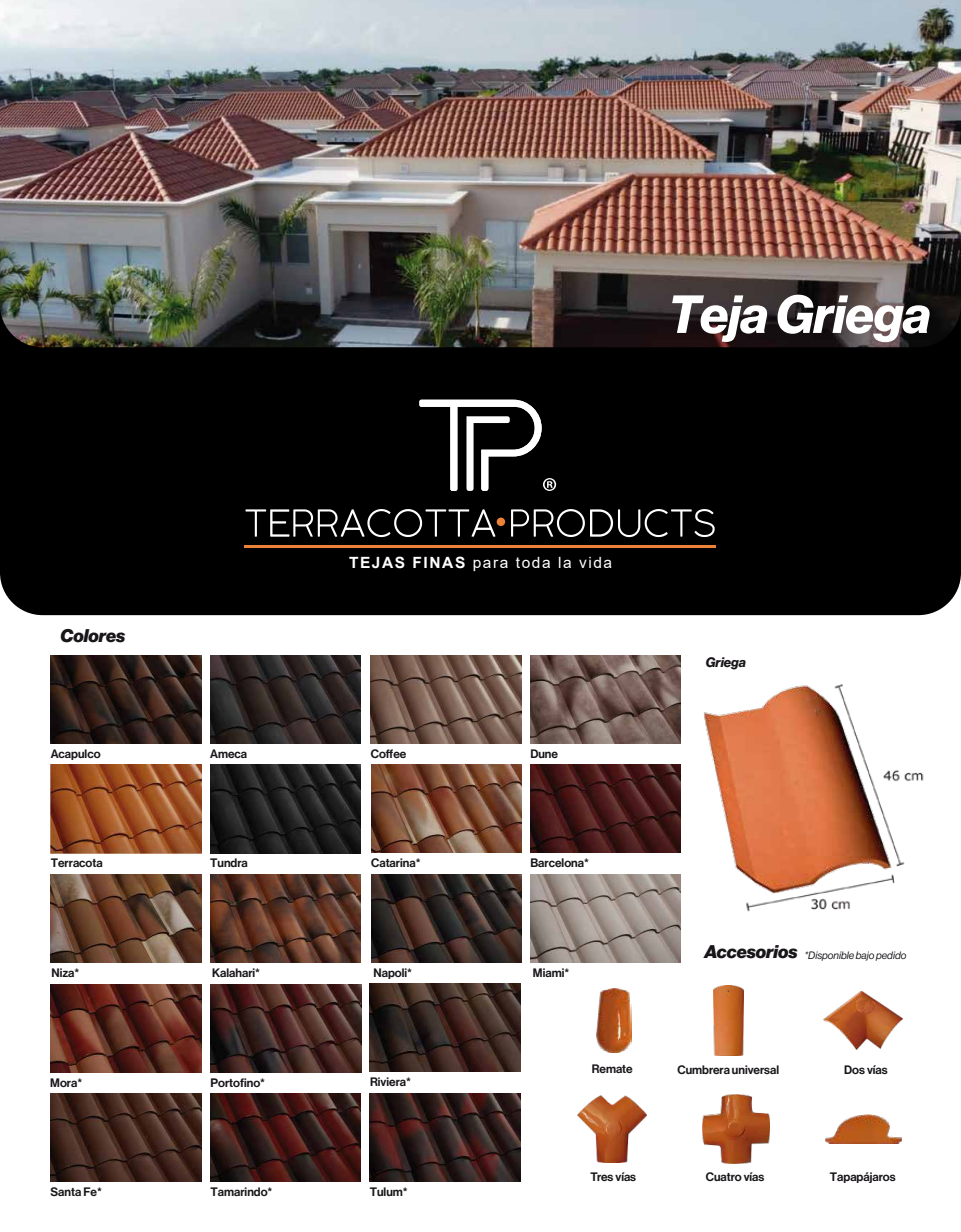
<style>
.page{position:relative;width:961px;height:1232px;background:#fff}
.page>*{position:absolute;margin:0;border:0;box-sizing:border-box;transform-origin:0 0}
.t1{font:italic 700 52.5px "Neue Haas Display";letter-spacing:-.005em;color:#fff}
.t2{font:italic 900 18px "Neue Haas Display";color:#19161a}
.t3{font:15.45px "Arial";letter-spacing:.1em;color:#fff}
.t4{font:italic 700 13.5px "Neue Haas Display";color:#19161a}
.t5{font:12px "Neue Haas Display Mediu";color:#19161a}
.t6{font:italic 10.5px "Neue Haas Display";color:#19161a}
.s1{font-weight:700}
.s2{font-weight:900;font-size:18px}
</style>
<div class="page">
<div style="left:0;top:347px;width:960px;height:268px;background:#000"></div>
<svg style="left:245px;top:509px;width:250px;height:28px;background:#333"></svg>
<svg style="left:511px;top:509px;width:203px;height:28px;background:#343434"></svg>
<hr style="left:245px;top:545px;width:471px;height:3px;background:#ec8138">
<div style="left:496px;top:518px;width:9px;height:8px;background:#ec8138;border-radius:50%"></div>
<svg style="left:419px;top:400px;width:137px;height:91px"></svg>
<img style="left:0;top:0;width:960px;height:347px">
<img style="left:51px;top:655px;width:150px;height:88px">
<img style="left:210px;top:655px;width:151px;height:88px">
<img style="left:530px;top:655px;width:151px;height:88px">
<img style="left:371px;top:655px;width:150px;height:88px">
<img style="left:530px;top:765px;width:147px;height:88px">
<img style="left:371px;top:765px;width:150px;height:88px">
<img style="left:210px;top:765px;width:151px;height:88px">
<img style="left:51px;top:765px;width:150px;height:88px">
<img style="left:210px;top:874px;width:151px;height:89px">
<img style="left:51px;top:874px;width:150px;height:89px">
<img style="left:371px;top:874px;width:150px;height:88px">
<img style="left:530px;top:874px;width:150px;height:88px">
<img style="left:51px;top:984px;width:150px;height:88px">
<img style="left:210px;top:984px;width:151px;height:88px">
<img style="left:370px;top:984px;width:150px;height:88px">
<img style="left:51px;top:1094px;width:150px;height:88px">
<img style="left:210px;top:1094px;width:151px;height:88px">
<img style="left:370px;top:1093px;width:150px;height:89px">
<img style="left:596px;top:988px;width:35px;height:65px">
<img style="left:578px;top:1095px;width:68px;height:68px">
<img style="left:702px;top:1094px;width:67px;height:69px">
<img style="left:824px;top:992px;width:78px;height:58px">
<img style="left:713px;top:986px;width:30px;height:69px">
<img style="left:825px;top:1114px;width:76px;height:29px">
<img style="left:677px;top:667px;width:247px;height:255px">
<h1 class="t1" style="left:668px;top:284px;width:264px">Teja Griega</h1>
<h2 class="t2" style="left:60px;top:625px;width:66px">Colores</h2>
<p class="t3" style="left:349px;top:552px;width:265px"><span class="s1">TEJAS FINAS</span> para toda la vida</p>
<p class="t5" style="left:51px;top:746px;width:51px">Acapulco</p>
<p class="t5" style="left:210px;top:746px;width:39px">Ameca</p>
<p class="t5" style="left:371px;top:746px;width:37px">Coffee</p>
<p class="t5" style="left:530px;top:747px;width:29px">Dune</p>
<p class="t5" style="left:51px;top:856px;width:54px">Terracota</p>
<p class="t5" style="left:210px;top:856px;width:39px">Tundra</p>
<p class="t5" style="left:371px;top:856px;width:51px">Catarina*</p>
<p class="t5" style="left:530px;top:856px;width:60px">Barcelona*</p>
<p class="t5" style="left:51px;top:966px;width:29px">Niza*</p>
<p class="t5" style="left:212px;top:966px;width:49px">Kalahari*</p>
<p class="t5" style="left:373px;top:965px;width:40px">Napoli*</p>
<p class="t5" style="left:533px;top:965px;width:38px">Miami*</p>
<p class="t5" style="left:50px;top:1075px;width:33px">Mora*</p>
<p class="t5" style="left:210px;top:1075px;width:56px">Portofino*</p>
<p class="t5" style="left:370px;top:1075px;width:42px">Riviera*</p>
<p class="t5" style="left:591px;top:1062px;width:42px">Remate</p>
<p class="t4" style="left:705px;top:654px;width:42px">Griega</p>
<p class="t6" style="left:704px;top:949px;width:203px"><span class="s2">Accesorios</span> *Disponible bajo pedido</p>
<p class="t5" style="left:677px;top:1063px;width:103px">Cumbrera universal</p>
<p class="t5" style="left:844px;top:1063px;width:45px">Dos vías</p>
<p class="t5" style="left:51px;top:1185px;width:53px">Santa Fe*</p>
<p class="t5" style="left:210px;top:1185px;width:63px">Tamarindo*</p>
<p class="t5" style="left:370px;top:1185px;width:39px">Tulum*</p>
<p class="t5" style="left:590px;top:1170px;width:47px">Tres vías</p>
<p class="t5" style="left:705px;top:1170px;width:60px">Cuatro vías</p>
<p class="t5" style="left:829px;top:1170px;width:67px">Tapapájaros</p>
</div>
